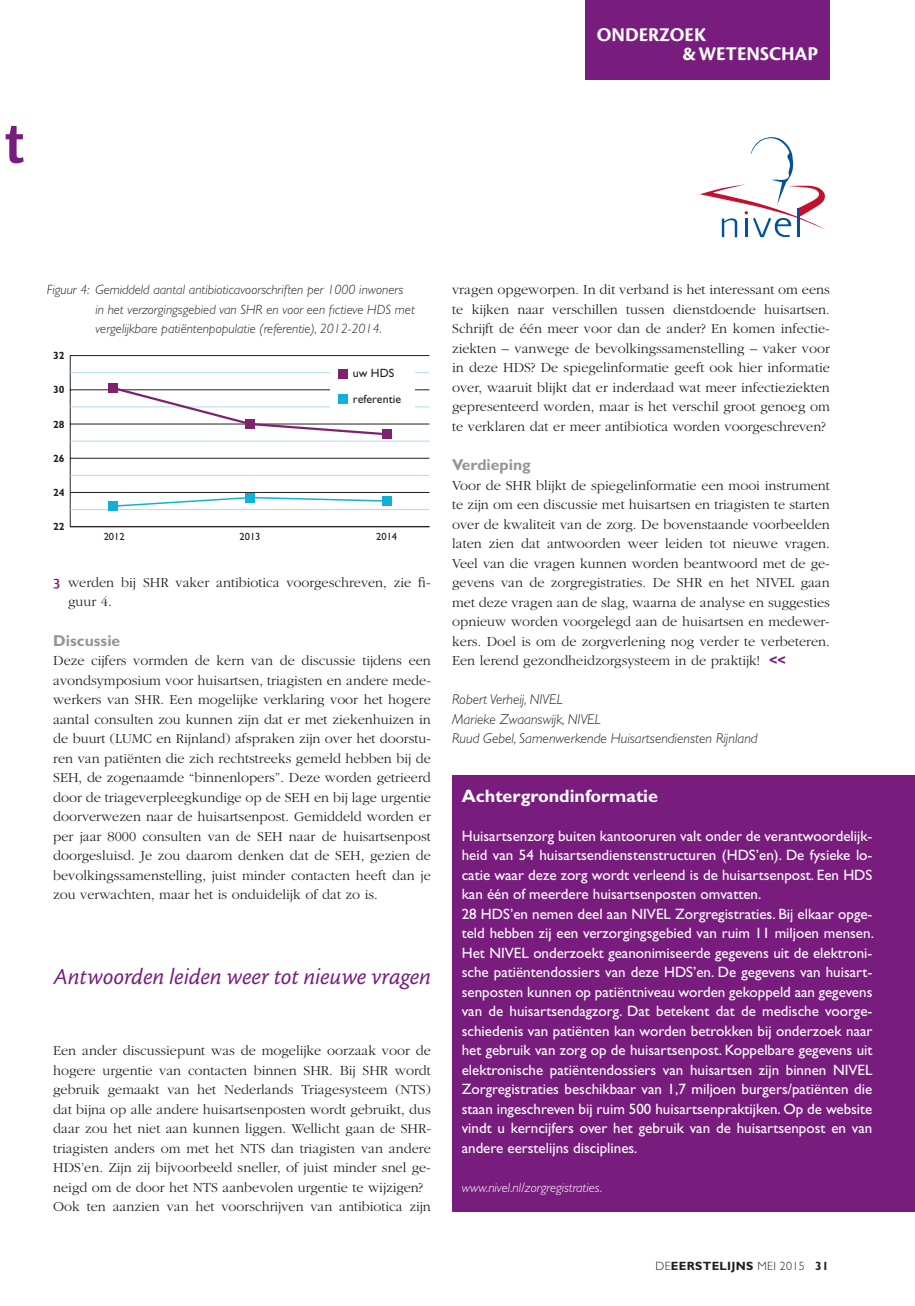
<style>
.page{position:relative;width:915px;height:1306px;background:#fff}
.page>*{position:absolute;margin:0;border:0;box-sizing:border-box;transform-origin:0 0}
.t1{font:700 57px "Sun";color:#781d7d}
.t2{font:24px "Cronos MM It 408 16";letter-spacing:.005em;color:#781d7d}
.t3{font:20.25px/19.5px "Cronos MM 700 13";color:#fff}
.t4{font:700 18px "Gill Sans";color:#fff}
.t5{font:700 15.75px "Gill Sans";color:#939598}
.t6{font:15px/19.5px "Gill Sans";color:#fff}
.t7{font:300 14.25px/19.5px "Garamond";color:#231f20;text-align:justify}
.t8{font:italic 300 14.25px/19.5px "Gill Sans";color:#231f20}
.t9{font:italic 300 13.5px/19.5px "Gill Sans";color:#231f20}
.t10{font:italic 300 13.5px "Gill Sans";color:#fff}
.t11{font:700 12px "Gill Sans";letter-spacing:.025em;color:#231f20}
.t12{font:12px/25.5px "Gill Sans";color:#231f20}
.t13{font:10.5px "Gill Sans";color:#231f20}
.t14{font:700 10.5px "Gill Sans";color:#231f20}
.s1{font-family:"Sun";font-weight:600;color:#781d7d}
.s2{font-family:"Gill Sans";font-weight:700;color:#781d7d}
.s3{font-weight:300}
</style>
<div class="page">
<div style="left:585px;top:0;width:244px;height:80px;background:#781d7d"></div>
<div style="left:452px;top:775px;width:462px;height:436px;background:#781d7d"></div>
<hr style="left:70px;top:355px;width:1px;height:171px;background:#231f20">
<hr style="left:70px;top:526px;width:359px;height:1px;background:#231f20">
<hr style="left:70px;top:492px;width:359px;height:1px;background:#231f20">
<hr style="left:70px;top:458px;width:359px;height:1px;background:#231f20">
<hr style="left:70px;top:423px;width:359px;height:1px;background:#231f20">
<hr style="left:70px;top:389px;width:359px;height:1px;background:#231f20">
<hr style="left:70px;top:355px;width:359px;height:1px;background:#231f20">
<hr style="left:70px;top:509px;width:359px;height:1px;background:#afdbee">
<hr style="left:70px;top:475px;width:359px;height:1px;background:#afdbee">
<hr style="left:70px;top:441px;width:359px;height:1px;background:#afdbee">
<hr style="left:70px;top:406px;width:359px;height:1px;background:#afdbee">
<hr style="left:70px;top:372px;width:359px;height:1px;background:#afdbee">
<svg style="left:118px;top:496px;width:270px;height:11px"></svg>
<svg style="left:111px;top:388px;width:278px;height:47px"></svg>
<div style="left:109px;top:501px;width:9px;height:9px;background:#10b1d8"></div>
<div style="left:246px;top:493px;width:9px;height:9px;background:#10b1d8"></div>
<div style="left:382px;top:496px;width:9px;height:9px;background:#10b1d8"></div>
<div style="left:109px;top:383px;width:9px;height:9px;background:#7f226e"></div>
<div style="left:246px;top:419px;width:9px;height:9px;background:#7f226e"></div>
<div style="left:382px;top:430px;width:9px;height:9px;background:#7f226e"></div>
<div style="left:330px;top:361px;width:84px;height:53px;background:#fff"></div>
<div style="left:338px;top:370px;width:10px;height:9px;background:#7f226e"></div>
<div style="left:338px;top:394px;width:10px;height:10px;background:#10b1d8"></div>
<svg style="left:700px;top:137px;width:125px;height:100px"></svg>
<hr style="left:796px;top:208px;width:3px;height:29px;background:#01529a">
<h1 class="t1" style="left:5px;top:112px;width:22px">t</h1>
<h3 class="t3" style="left:682px;top:25px;width:137px;text-indent:-85px">ONDERZOEK<br>&amp; WETENSCHAP</h3>
<p class="t9" style="left:95px;top:280px;width:321px;text-indent:-49px">Figuur 4: Gemiddeld aantal antibioticavoorschriften per 1000 inwoners in het verzorgingsgebied van SHR en voor een fictieve HDS met vergelijkbare patiëntenpopulatie (referentie), 2012-2014.</p>
<p class="t14" style="left:53px;top:349px;width:13px">32</p>
<p class="t14" style="left:53px;top:384px;width:13px">30</p>
<p class="t14" style="left:53px;top:418px;width:13px">28</p>
<p class="t14" style="left:53px;top:452px;width:13px">26</p>
<p class="t14" style="left:53px;top:486px;width:13px">24</p>
<p class="t14" style="left:53px;top:520px;width:13px">22</p>
<p class="t12" style="left:353px;top:361px;width:50px">uw HDS referentie</p>
<p class="t13" style="left:104px;top:530px;width:22px">2012</p>
<p class="t13" style="left:239px;top:530px;width:22px">2013</p>
<p class="t13" style="left:376px;top:530px;width:22px">2014</p>
<p class="t7" style="left:68px;top:573px;width:364px;text-indent:-15px"><span class="s1">3</span> werden bij SHR vaker antibiotica voorgeschreven, zie fi&shy;guur 4.</p>
<p class="t5" style="left:53px;top:631px;width:69px">Discussie</p>
<p class="t7" style="left:53px;top:651px;width:379px">Deze cijfers vormden de kern van de discussie tijdens een avondsymposium voor huisartsen, triagisten en andere mede&shy;werkers van SHR. Een mogelijke verklaring voor het hogere aantal consulten zou kunnen zijn dat er met ziekenhuizen in de buurt (LUMC en Rijnland) afspraken zijn over het doorstu&shy;ren van patiënten die zich rechtstreeks gemeld hebben bij de SEH, de zogenaamde “binnenlopers”. Deze worden getrieerd door de triageverpleegkundige op de SEH en bij lage urgentie doorverwezen naar de huisartsenpost. Gemiddeld worden er per jaar 8000 consulten van de SEH naar de huisartsenpost doorgesluisd. Je zou daarom denken dat de SEH, gezien de bevolkingssamenstelling, juist minder contacten heeft dan je zou verwachten, maar het is onduidelijk of dat zo is.</p>
<h2 class="t2" style="left:53px;top:964px;width:379px">Antwoorden leiden weer tot nieuwe vragen</h2>
<p class="t7" style="left:53px;top:1041px;width:379px;text-align:left">Een ander discussiepunt was de mogelijke oorzaak voor de hogere urgentie van contacten binnen SHR. Bij SHR wordt gebruik gemaakt van het Nederlands Triagesysteem (NTS) dat bijna op alle andere huisartsenposten wordt gebruikt, dus daar zou het niet aan kunnen liggen. Wellicht gaan de SHR&shy;triagisten anders om met het NTS dan triagisten van andere HDS’en. Zijn zij bijvoorbeeld sneller, of juist minder snel ge&shy;neigd om de door het NTS aanbevolen urgentie te wijzigen?<br>Ook ten aanzien van het voorschrijven van antibiotica zijn</p>
<p class="t7" style="left:452px;top:280px;width:379px">vragen opgeworpen. In dit verband is het interessant om eens te kijken naar verschillen tussen dienstdoende huisartsen.<br>Schrijft de één meer voor dan de ander? En komen infectie&shy;ziekten – vanwege de bevolkingssamenstelling – vaker voor in deze HDS? De spiegelinformatie geeft ook hier informatie over, waaruit blijkt dat er inderdaad wat meer infectieziekten gepresenteerd worden, maar is het verschil groot genoeg om te verklaren dat er meer antibiotica worden voorgeschreven?</p>
<p class="t5" style="left:452px;top:455px;width:80px">Verdieping</p>
<p class="t7" style="left:452px;top:475px;width:379px">Voor de SHR blijkt de spiegelinformatie een mooi instrument te zijn om een discussie met huisartsen en triagisten te starten over de kwaliteit van de zorg. De bovenstaande voorbeelden laten zien dat antwoorden weer leiden tot nieuwe vragen.<br>Veel van die vragen kunnen worden beantwoord met de ge&shy;gevens van de zorgregistraties. De SHR en het NIVEL gaan met deze vragen aan de slag, waarna de analyse en suggesties opnieuw worden voorgelegd aan de huisartsen en medewer&shy;kers. Doel is om de zorgverlening nog verder te verbeteren.<br>Een lerend gezondheidzorgsysteem in de praktijk! <span class="s2">&lt;&lt;</span></p>
<p class="t8" style="left:452px;top:689px;width:307px">Robert Verheij, NIVEL<br>Marieke Zwaanswijk, NIVEL<br>Ruud Gebel, Samenwerkende Huisartsendiensten Rijnland</p>
<p class="t4" style="left:461px;top:785px;width:198px">Achtergrondinformatie</p>
<p class="t6" style="left:461px;top:826px;width:413px">Huisartsenzorg buiten kantooruren valt onder de verantwoordelijk&shy;heid van 54 huisartsendienstenstructuren (HDS’en). De fysieke lo&shy;catie waar deze zorg wordt verleend is de huisartsenpost. Een HDS kan één of meerdere huisartsenposten omvatten.<br>28 HDS’en nemen deel aan NIVEL Zorgregistraties. Bij elkaar opge&shy;teld hebben zij een verzorgingsgebied van ruim 11 miljoen mensen.<br>Het NIVEL onderzoekt geanonimiseerde gegevens uit de elektroni&shy;sche patiëntendossiers van deze HDS’en. De gegevens van huisart&shy;senposten kunnen op patiëntniveau worden gekoppeld aan gegevens van de huisartsendagzorg. Dat betekent dat de medische voorge&shy;schiedenis van patiënten kan worden betrokken bij onderzoek naar het gebruik van zorg op de huisartsenpost. Koppelbare gegevens uit elektronische patiëntendossiers van huisartsen zijn binnen NIVEL Zorgregistraties beschikbaar van 1,7 miljoen burgers/patiënten die staan ingeschreven bij ruim 500 huisartsenpraktijken. Op de website vindt u kerncijfers over het gebruik van de huisartsenpost en van andere eerstelijns disciplines.</p>
<p class="t10" style="left:461px;top:1179px;width:142px">www.nivel.nl/zorgregistraties.</p>
<p class="t11" style="left:655px;top:1258px;width:175px"><span class="s3">DE</span>EERSTELIJNS <span class="s3">MEI 2015</span> 31</p>
</div>
